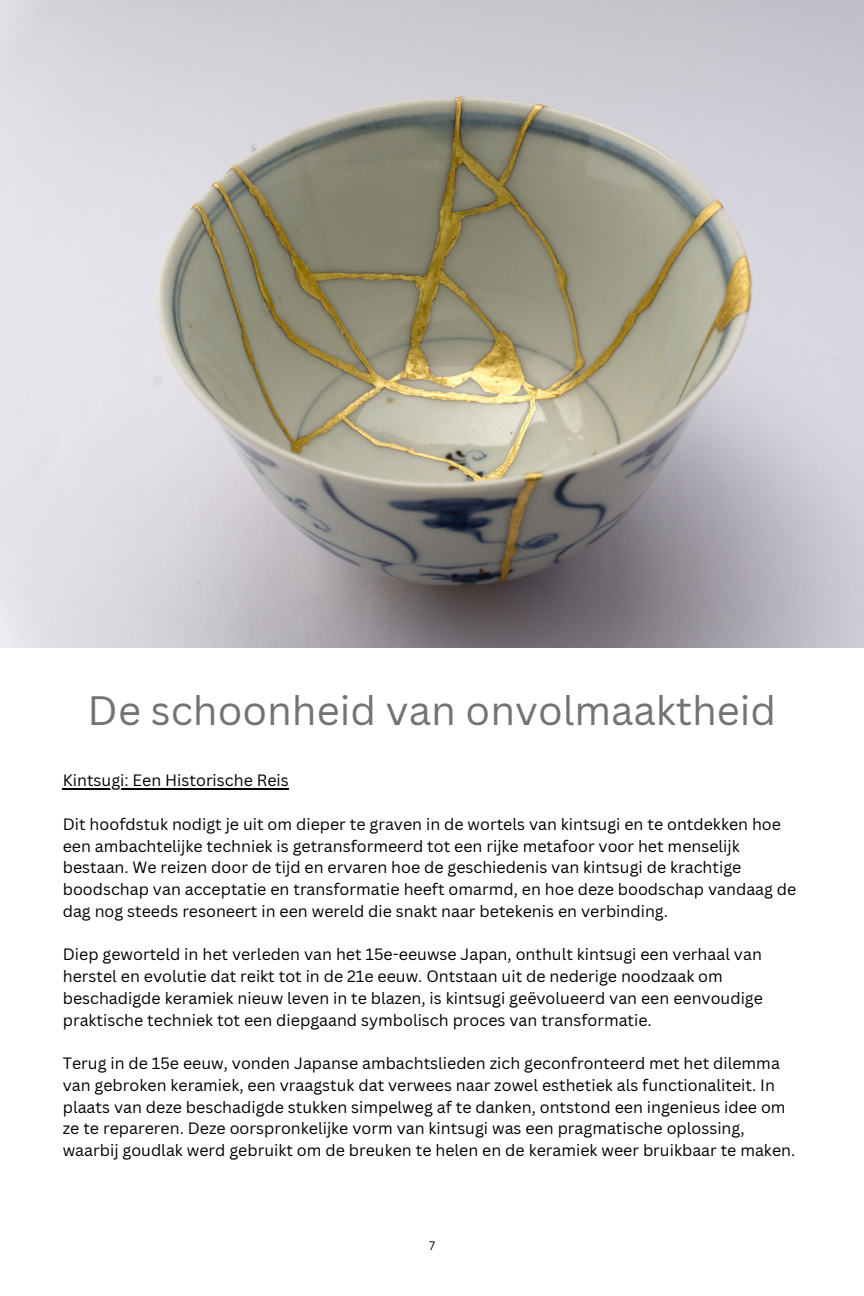
<style>
.page{position:relative;width:864px;height:1296px;background:#fff}
.page>*{position:absolute;margin:0;border:0;box-sizing:border-box;transform-origin:0 0}
.t1{font:40px "Canva Sans";color:#737373}
.t2{font:16px/21.8px "Canva Sans";color:#000}
.t3{font:12px "Canva Sans";color:#000}
</style>
<div class="page">
<img style="left:0;top:0;width:864px;height:648px">
<hr style="left:63px;top:788px;width:226px;height:1px;background:#000">
<p class="t1" style="left:88px;top:682px;width:690px">De schoonheid van onvolmaaktheid</p>
<p class="t2" style="left:63px;top:769px;width:228px">Kintsugi: Een Historische Reis</p>
<p class="t2" style="left:63px;top:813px;width:735px">Dit hoofdstuk nodigt je uit om dieper te graven in de wortels van kintsugi en te ontdekken hoe een ambachtelijke techniek is getransformeerd tot een rijke metafoor voor het menselijk bestaan. We reizen door de tijd en ervaren hoe de geschiedenis van kintsugi de krachtige boodschap van acceptatie en transformatie heeft omarmd, en hoe deze boodschap vandaag de dag nog steeds resoneert in een wereld die snakt naar betekenis en verbinding.</p>
<p class="t2" style="left:63px;top:943px;width:702px">Diep geworteld in het verleden van het 15e-eeuwse Japan, onthult kintsugi een verhaal van herstel en evolutie dat reikt tot in de 21e eeuw. Ontstaan uit de nederige noodzaak om beschadigde keramiek nieuw leven in te blazen, is kintsugi geëvolueerd van een eenvoudige praktische techniek tot een diepgaand symbolisch proces van transformatie.</p>
<p class="t2" style="left:63px;top:1052px;width:734px">Terug in de 15e eeuw, vonden Japanse ambachtslieden zich geconfronteerd met het dilemma van gebroken keramiek, een vraagstuk dat verwees naar zowel esthetiek als functionaliteit. In plaats van deze beschadigde stukken simpelweg af te danken, ontstond een ingenieus idee om ze te repareren. Deze oorspronkelijke vorm van kintsugi was een pragmatische oplossing, waarbij goudlak werd gebruikt om de breuken te helen en de keramiek weer bruikbaar te maken.</p>
<p class="t3" style="left:429px;top:1237px;width:7px">7</p>
</div>
